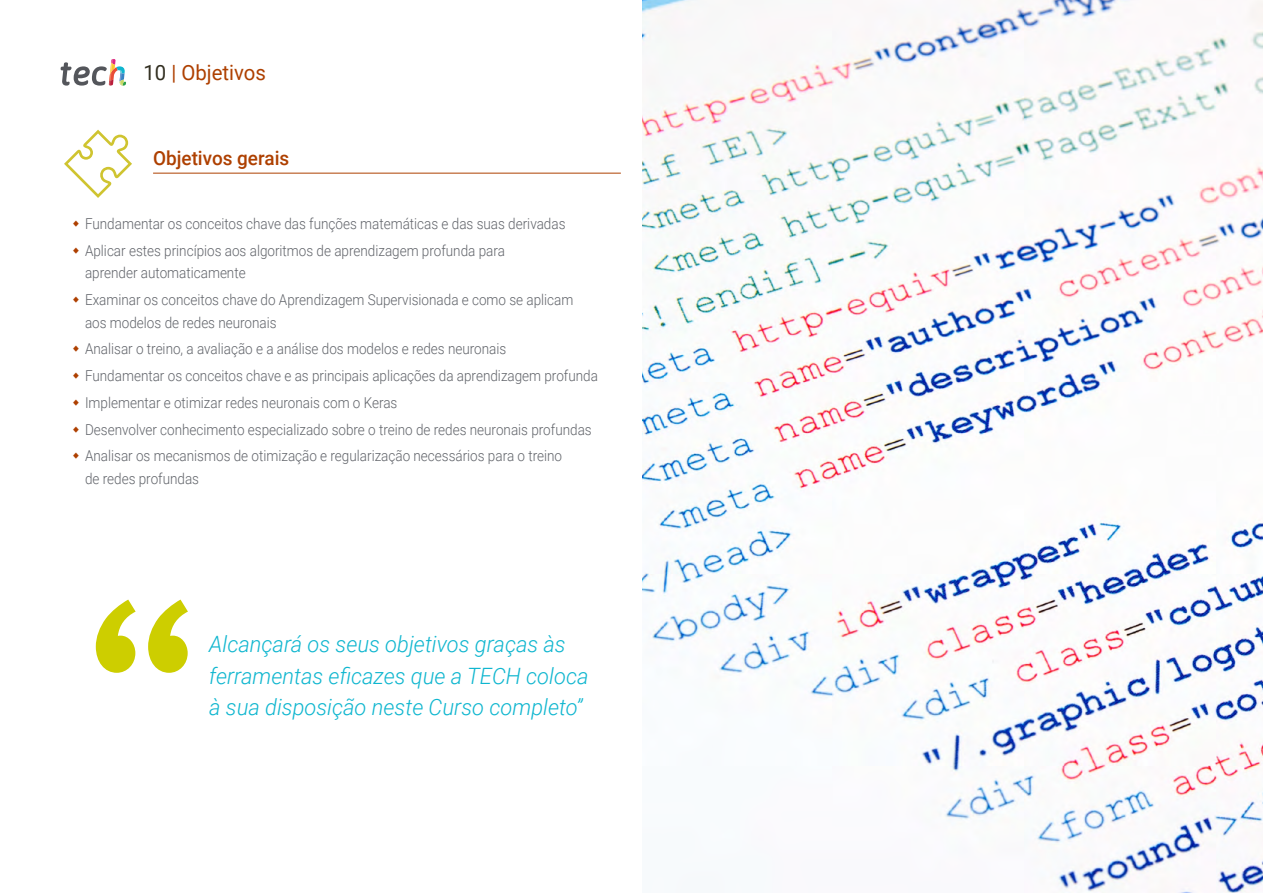
<style>
.page{position:relative;width:1263px;height:893px;background:#fff}
.page>*{position:absolute;margin:0;border:0;box-sizing:border-box;transform-origin:0 0}
.t1{font:italic 300 22.5px/31.5px "Roboto";color:#0fb6cf}
.t2{font:21px "Roboto";color:#ae4000}
.t3{font:500 19.5px "Roboto";color:#ae4000}
.t4{font:300 15px/26.7px "Roboto";color:#61646a;scale:.9 1}
.s1{color:#312e20}
</style>
<div class="page">
<hr style="left:153px;top:173px;width:468px;height:1px;background:#ae4000">
<svg style="left:64px;top:130px;width:68px;height:68px"></svg>
<img style="left:642px;top:0;width:621px;height:893px">
<svg style="left:61px;top:59px;width:65px;height:27px"></svg>
<svg style="left:96px;top:600px;width:92px;height:73px"></svg>
<h2 class="t2" style="left:144px;top:57px;width:124px"><span class="s1">10</span> | Objetivos</h2>
<h3 class="t3" style="left:153px;top:144px;width:138px">Objetivos gerais</h3>
<p class="t4" style="left:85px;top:210px;width:535px">Fundamentar os conceitos chave das funções matemáticas e das suas derivadas<br>Aplicar estes princípios aos algoritmos de aprendizagem profunda para</p>
<p class="t4" style="left:85px;top:259px;width:544px">aprender automaticamente<br>Examinar os conceitos chave do Aprendizagem Supervisionada e como se aplicam</p>
<p class="t4" style="left:85px;top:308px;width:571px">aos modelos de redes neuronais<br>Analisar o treino, a avaliação e a análise dos modelos e redes neuronais<br>Fundamentar os conceitos chave e as principais aplicações da aprendizagem profunda Implementar e otimizar redes neuronais com o Keras<br>Desenvolver conhecimento especializado sobre o treino de redes neuronais profundas Analisar os mecanismos de otimização e regularização necessários para o treino</p>
<p class="t4" style="left:85px;top:465px;width:128px">de redes profundas</p>
<h1 class="t1" style="left:209px;top:628px;width:381px">Alcançará os seus objetivos graças às ferramentas eficazes que a TECH coloca à sua disposição neste Curso completo”</h1>
</div>
